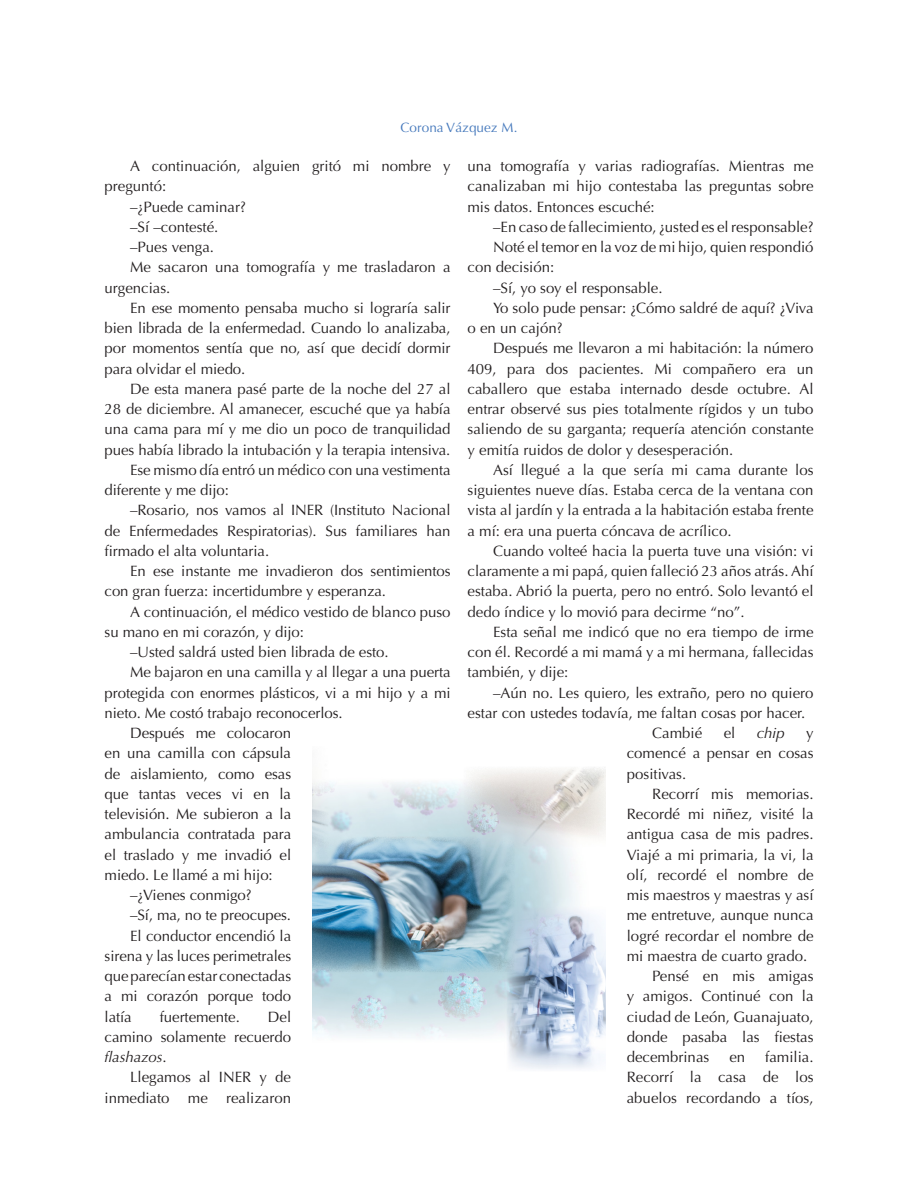
<style>
.page{position:relative;width:918px;height:1188px;background:#fff}
.page>*{position:absolute;margin:0;border:0;box-sizing:border-box;transform-origin:0 0}
.CUERPO_DE_TEXTO{font:15px/20.2px "Optima";color:#231f20;text-align:justify}
.CUERPO_DE_TEXTO-2{font:italic 15px "Optima";color:#231f20}
.CORNIZA{font:13.5px "Optima";letter-spacing:.005em;color:#4679bc}
.s1{font-style:italic}
</style>
<div class="page">
<img style="left:312px;top:767px;width:294px;height:302px">
<p class="CORNIZA" style="left:401px;top:119px;width:118px">Corona Vázquez M.</p>
<p class="CUERPO_DE_TEXTO" style="left:105px;top:156px;width:347px;text-indent:26px">A continuación, alguien gritó mi nombre y preguntó:</p>
<p class="CUERPO_DE_TEXTO" style="left:130px;top:197px;width:117px">–¿Puede caminar?</p>
<p class="CUERPO_DE_TEXTO" style="left:130px;top:217px;width:90px">–Sí –contesté.</p>
<p class="CUERPO_DE_TEXTO" style="left:130px;top:237px;width:86px">–Pues venga.</p>
<p class="CUERPO_DE_TEXTO" style="left:105px;top:257px;width:348px;text-indent:26px">Me sacaron una tomografía y me trasladaron a urgencias.</p>
<p class="CUERPO_DE_TEXTO" style="left:105px;top:298px;width:348px;text-indent:26px">En ese momento pensaba mucho si lograría salir bien librada de la enfermedad. Cuando lo analizaba, por momentos sentía que no, así que decidí dormir para olvidar el miedo.</p>
<p class="CUERPO_DE_TEXTO" style="left:105px;top:379px;width:347px;text-indent:26px">De esta manera pasé parte de la noche del 27 al 28 de diciembre. Al amanecer, escuché que ya había una cama para mí y me dio un poco de tranquilidad pues había librado la intubación y la terapia intensiva.</p>
<p class="CUERPO_DE_TEXTO" style="left:105px;top:460px;width:348px;text-indent:26px">Ese mismo día entró un médico con una vestimenta diferente y me dijo:</p>
<p class="CUERPO_DE_TEXTO" style="left:105px;top:500px;width:347px;text-indent:26px">–Rosario, nos vamos al INER (Instituto Nacional de Enfermedades Respiratorias). Sus familiares han firmado el alta voluntaria.</p>
<p class="CUERPO_DE_TEXTO" style="left:105px;top:561px;width:348px;text-indent:26px">En ese instante me invadieron dos sentimientos con gran fuerza: incertidumbre y esperanza.</p>
<p class="CUERPO_DE_TEXTO" style="left:105px;top:602px;width:348px;text-indent:26px">A continuación, el médico vestido de blanco puso su mano en mi corazón, y dijo:</p>
<p class="CUERPO_DE_TEXTO" style="left:130px;top:642px;width:260px">–Usted saldrá usted bien librada de esto.</p>
<p class="CUERPO_DE_TEXTO" style="left:105px;top:662px;width:348px;text-indent:26px">Me bajaron en una camilla y al llegar a una puerta protegida con enormes plásticos, vi a mi hijo y a mi nieto. Me costó trabajo reconocerlos.</p>
<p class="CUERPO_DE_TEXTO" style="left:105px;top:723px;width:188px;text-indent:26px">Después me colocaron en una camilla con cápsula de aislamiento, como esas que tantas veces vi en la televisión. Me subieron a la ambulancia contratada para el traslado y me invadió el miedo. Le llamé a mi hijo:</p>
<p class="CUERPO_DE_TEXTO" style="left:130px;top:885px;width:123px">–¿Vienes conmigo?</p>
<p class="CUERPO_DE_TEXTO" style="left:130px;top:905px;width:163px">–Sí, ma, no te preocupes.</p>
<p class="CUERPO_DE_TEXTO" style="left:105px;top:926px;width:188px;text-indent:26px">El conductor encendió la sirena y las luces perimetrales que parecían estar conectadas a mi corazón porque todo latía</p>
<p class="CUERPO_DE_TEXTO" style="left:468px;top:156px;width:348px">una tomografía y varias radiografías. Mientras me canalizaban mi hijo contestaba las preguntas sobre mis datos. Entonces escuché:</p>
<p class="CUERPO_DE_TEXTO" style="left:493px;top:217px;width:322px">–En caso de fallecimiento, ¿usted es el responsable?</p>
<p class="CUERPO_DE_TEXTO" style="left:468px;top:237px;width:348px;text-indent:26px">Noté el temor en la voz de mi hijo, quien respondió con decisión:</p>
<p class="CUERPO_DE_TEXTO" style="left:493px;top:278px;width:171px">–Sí, yo soy el responsable.</p>
<p class="CUERPO_DE_TEXTO" style="left:468px;top:298px;width:348px;text-indent:26px">Yo solo pude pensar: ¿Cómo saldré de aquí? ¿Viva o en un cajón?</p>
<p class="CUERPO_DE_TEXTO" style="left:468px;top:338px;width:348px;text-indent:26px">Después me llevaron a mi habitación: la número 409, para dos pacientes. Mi compañero era un caballero que estaba internado desde octubre. Al entrar observé sus pies totalmente rígidos y un tubo saliendo de su garganta; requería atención constante y emitía ruidos de dolor y desesperación.</p>
<p class="CUERPO_DE_TEXTO" style="left:468px;top:460px;width:348px;text-indent:26px">Así llegué a la que sería mi cama durante los siguientes nueve días. Estaba cerca de la ventana con vista al jardín y la entrada a la habitación estaba frente a mí: era una puerta cóncava de acrílico.</p>
<p class="CUERPO_DE_TEXTO" style="left:468px;top:541px;width:348px;text-indent:26px">Cuando volteé hacia la puerta tuve una visión: vi claramente a mi papá, quien falleció 23 años atrás. Ahí estaba. Abrió la puerta, pero no entró. Solo levantó el dedo índice y lo movió para decirme “no”.</p>
<p class="CUERPO_DE_TEXTO" style="left:468px;top:622px;width:348px;text-indent:26px">Esta señal me indicó que no era tiempo de irme con él. Recordé a mi mamá y a mi hermana, fallecidas también, y dije:</p>
<p class="CUERPO_DE_TEXTO" style="left:468px;top:683px;width:348px;text-indent:26px">–Aún no. Les quiero, les extraño, pero no quiero estar con ustedes todavía, me faltan cosas por hacer.</p>
<p class="CUERPO_DE_TEXTO" style="left:652px;top:723px;width:52px">Cambié</p>
<p class="CUERPO_DE_TEXTO" style="left:724px;top:723px;width:13px">el</p>
<p class="CUERPO_DE_TEXTO-2" style="left:757px;top:724px;width:29px">chip</p>
<p class="CUERPO_DE_TEXTO" style="left:627px;top:723px;width:188px;text-indent:179px">y comencé a pensar en cosas positivas.</p>
<p class="CUERPO_DE_TEXTO" style="left:627px;top:784px;width:188px;text-indent:26px">Recorrí mis memorias.<br>Recordé mi niñez, visité la antigua casa de mis padres.<br>Viajé a mi primaria, la vi, la olí, recordé el nombre de mis maestros y maestras y así me entretuve, aunque nunca logré recordar el nombre de mi maestra de cuarto grado.</p>
<p class="CUERPO_DE_TEXTO" style="left:627px;top:966px;width:188px;text-indent:26px">Pensé en mis amigas y amigos. Continué con la ciudad de León, Guanajuato, donde pasaba las fiestas decembrinas</p>
<p class="CUERPO_DE_TEXTO" style="left:160px;top:1007px;width:82px">fuertemente.</p>
<p class="CUERPO_DE_TEXTO" style="left:105px;top:1007px;width:188px;text-indent:163px">Del camino solamente recuerdo <span class="s1">flashazos</span>.</p>
<p class="CUERPO_DE_TEXTO" style="left:105px;top:1067px;width:188px;text-align:right">Llegamos al INER y de inmediato me realizaron</p>
<p class="CUERPO_DE_TEXTO" style="left:627px;top:1047px;width:188px;text-indent:138px">familia.<br>Recorrí la casa de los abuelos recordando a tíos,</p>
<p class="CUERPO_DE_TEXTO" style="left:729px;top:1047px;width:17px">en</p>
</div>
